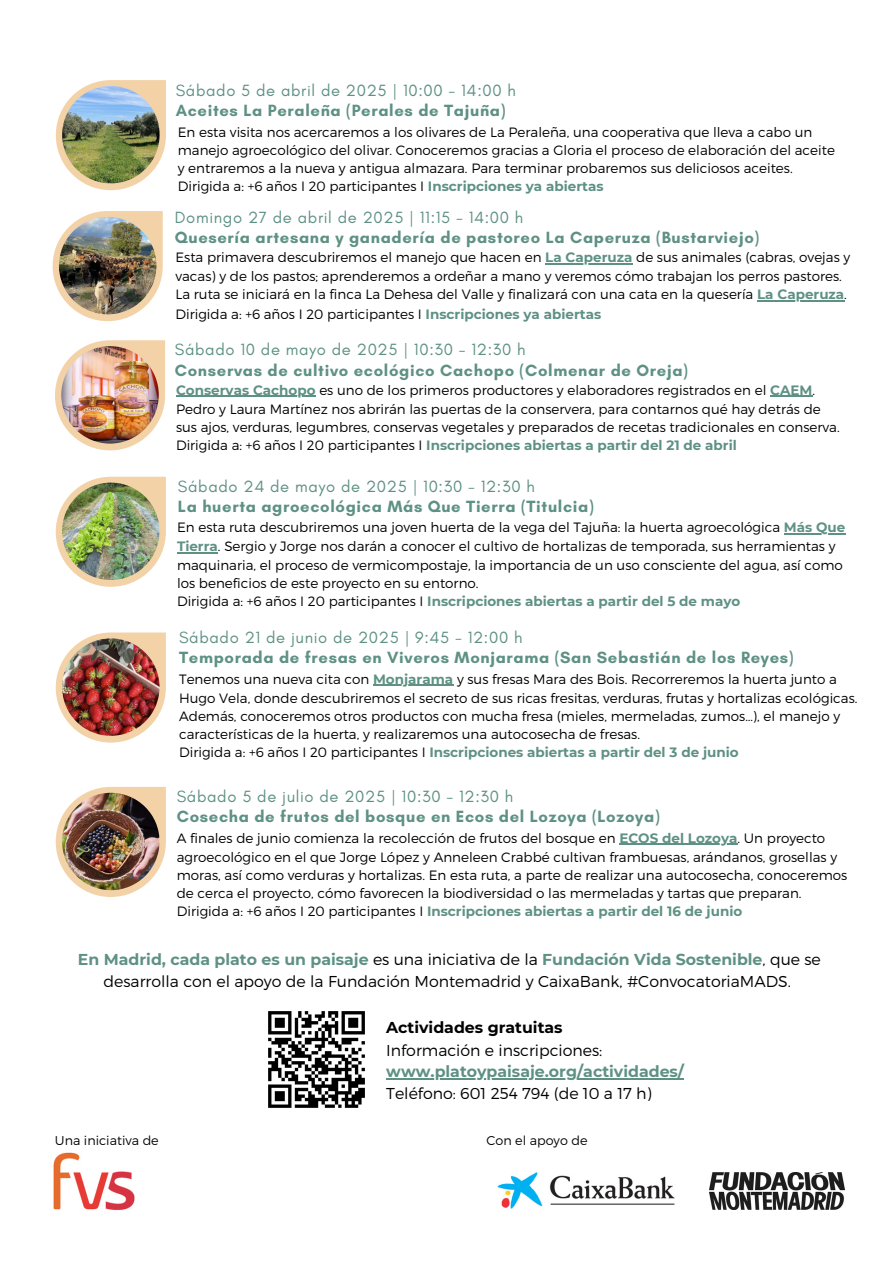
<style>
.page{position:relative;width:894px;height:1264px;background:#fff}
.page>*{position:absolute;margin:0;border:0;box-sizing:border-box;transform-origin:0 0}
.t1{font:700 16.5px/20.2px "Glacial Indifference";letter-spacing:.04em;color:#5e9184}
.t2{font:300 15.75px/22.4px "Montserrat";color:#000;text-align:center}
.t3{font:700 15.75px/22.5px "Montserrat";color:#5e9184}
.t4{font:300 13.5px/18px "Montserrat";color:#000}
.t5{font:700 13.5px "Montserrat";color:#5e9184}
.t6{font:300 12.75px "Montserrat";color:#040404}
.s1{font-weight:400}
.s2{font-weight:700;color:#5e9184}
.s3{font-weight:300;color:#000}
.s4{font-weight:700}
</style>
<div class="page">
<svg style="left:55px;top:340px;width:110px;height:110px"></svg>
<img style="left:61px;top:346px;width:98px;height:97px">
<img style="left:53px;top:1152px;width:82px;height:58px">
<svg style="left:56px;top:476px;width:110px;height:111px"></svg>
<img style="left:62px;top:482px;width:97px;height:98px">
<svg style="left:56px;top:632px;width:110px;height:110px"></svg>
<img style="left:62px;top:638px;width:97px;height:97px">
<svg style="left:56px;top:787px;width:110px;height:110px"></svg>
<img style="left:62px;top:792px;width:97px;height:98px">
<svg style="left:268px;top:1011px;width:97px;height:97px"></svg>
<svg style="left:56px;top:80px;width:110px;height:110px"></svg>
<img style="left:62px;top:86px;width:97px;height:97px">
<img style="left:497px;top:1172px;width:178px;height:37px">
<img style="left:709px;top:1172px;width:135px;height:37px">
<hr style="left:176px;top:396px;width:139px;height:1px;background:#5e9184">
<hr style="left:770px;top:396px;width:42px;height:1px;background:#5e9184">
<hr style="left:783px;top:533px;width:62px;height:1px;background:#5e9184">
<hr style="left:177px;top:552px;width:41px;height:1px;background:#5e9184">
<hr style="left:373px;top:684px;width:80px;height:1px;background:#5e9184">
<hr style="left:619px;top:843px;width:118px;height:1px;background:#5e9184">
<hr style="left:386px;top:1078px;width:298px;height:1px;background:#5e9184">
<svg style="left:53px;top:211px;width:110px;height:110px"></svg>
<img style="left:59px;top:217px;width:97px;height:97px">
<hr style="left:545px;top:263px;width:87px;height:1px;background:#5e9184">
<hr style="left:756px;top:300px;width:88px;height:2px;background:#5e9184">
<p class="t1" style="left:176px;top:80px;width:341px"><span class="s1">Sábado 5 de abril de 2025 | 10:00 - 14:00 h<br></span>Aceites La Peraleña (Perales de Tajuña)</p>
<h1 class="t4" style="left:178px;top:122px;width:658px">En esta visita nos acercaremos a los olivares de La Peraleña, una cooperativa que lleva a cabo un manejo agroecológico del olivar. Conoceremos gracias a Gloria el proceso de elaboración del aceite y entraremos a la nueva y antigua almazara. Para terminar probaremos sus deliciosos aceites.</h1>
<p class="t4" style="left:178px;top:176px;width:427px">Dirigida a: +6 años I 20 participantes I <span class="s2">Inscripciones ya abiertas</span></p>
<p class="t1" style="left:175px;top:207px;width:585px"><span class="s1">Domingo 27 de abril de 2025 | 11:15 - 14:00 h<br></span>Quesería artesana y ganadería de pastoreo La Caperuza (Bustarviejo)</p>
<p class="t4" style="left:175px;top:248px;width:676px">Esta primavera descubriremos el manejo que hacen en <span class="s2">La Caperuza</span> de sus animales (cabras, ovejas y</p>
<p class="t4" style="left:175px;top:267px;width:672px">vacas) y de los pastos; aprenderemos a ordeñar a mano y veremos cómo trabajan los perros pastores.<br>La ruta se iniciará en la finca La Dehesa del Valle y finalizará con una cata en la quesería <span class="s2">La Caperuza</span>.</p>
<p class="t4" style="left:175px;top:304px;width:427px">Dirigida a: +6 años I 20 participantes I <span class="s2">Inscripciones ya abiertas</span></p>
<p class="t1" style="left:175px;top:339px;width:514px"><span class="s1">Sábado 10 de mayo de 2025 | 10:30 - 12:30 h<br></span>Conservas de cultivo ecológico Cachopo (Colmenar de Oreja)</p>
<p class="t4" style="left:176px;top:380px;width:665px;line-height:18.6px"><span class="s2">Conservas Cachopo</span> es uno de los primeros productores y elaboradores registrados en el <span class="s2">CAEM</span>.<br>Pedro y Laura Martínez nos abrirán las puertas de la conservera, para contarnos qué hay detrás de sus ajos, verduras, legumbres, conservas vegetales y preparados de recetas tradicionales en conserva.</p>
<p class="t5" style="left:176px;top:437px;width:562px"><span class="s3">Dirigida a: +6 años I 20 participantes I</span> Inscripciones abiertas a partir del 21 de abril</p>
<h1 class="t1" style="left:178px;top:476px;width:417px"><span class="s1">Sábado 24 de mayo de 2025 | 10:30 - 12:30 h<br></span>La huerta agroecológica Más Que Tierra (Titulcia)</h1>
<p class="t4" style="left:177px;top:517px;width:669px">En esta ruta descubriremos una joven huerta de la vega del Tajuña: la huerta agroecológica <span class="s2">Más Que</span></p>
<p class="t4" style="left:177px;top:536px;width:667px"><span class="s2">Tierra</span>. Sergio y Jorge nos darán a conocer el cultivo de hortalizas de temporada, sus herramientas y maquinaria, el proceso de vermicompostaje, la importancia de un uso consciente del agua, así como los beneficios de este proyecto en su entorno.<br>Dirigida a: +6 años I 20 participantes I <span class="s2">Inscripciones abiertas a partir del 5 de mayo</span></p>
<h1 class="t1" style="left:179px;top:627px;width:616px"><span class="s1">Sábado 21 de junio de 2025 | 9:45 - 12:00 h<br></span>Temporada de fresas en Viveros Monjarama (San Sebastián de los Reyes)</h1>
<p class="t4" style="left:179px;top:669px;width:659px">Tenemos una nueva cita con <span class="s2">Monjarama</span> y sus fresas Mara des Bois. Recorreremos la huerta junto a</p>
<p class="t4" style="left:179px;top:688px;width:679px">Hugo Vela, donde descubriremos el secreto de sus ricas fresitas, verduras, frutas y hortalizas ecológicas.<br>Además, conoceremos otros productos con mucha fresa (mieles, mermeladas, zumos…), el manejo y características de la huerta, y realizaremos una autocosecha de fresas.<br>Dirigida a: +6 años I 20 participantes I <span class="s2">Inscripciones abiertas a partir del 3 de junio</span></p>
<p class="t1" style="left:177px;top:786px;width:484px"><span class="s1">Sábado 5 de julio de 2025 | 10:30 - 12:30 h<br></span>Cosecha de frutos del bosque en Ecos del Lozoya (Lozoya)</p>
<p class="t4" style="left:177px;top:828px;width:649px">A finales de junio comienza la recolección de frutos del bosque en <span class="s2">ECOS del Lozoya</span>. Un proyecto</p>
<p class="t4" style="left:177px;top:847px;width:671px">agroecológico en el que Jorge López y Anneleen Crabbé cultivan frambuesas, arándanos, grosellas y moras, así como verduras y hortalizas. En esta ruta, a parte de realizar una autocosecha, conoceremos de cerca el proyecto, cómo favorecen la biodiversidad o las mermeladas y tartas que preparan.<br>Dirigida a: +6 años I 20 participantes I <span class="s2">Inscripciones abiertas a partir del 16 de junio</span></p>
<h1 class="t2" style="left:78px;top:947px;width:744px"><span class="s2">En Madrid, cada plato es un paisaje</span> es una iniciativa de la <span class="s2">Fundación Vida Sostenible</span>, que se desarrolla con el apoyo de la Fundación Montemadrid y CaixaBank, #ConvocatoriaMADS.</h1>
<p class="t6" style="left:55px;top:1131px;width:105px">Una iniciativa de</p>
<p class="t2" style="left:386px;top:1015px;width:217px;text-align:left"><span class="s4">Actividades gratuitas<br></span>Información e inscripciones:</p>
<h1 class="t3" style="left:386px;top:1060px;width:299px">www.platoypaisaje.org/actividades/<br><span class="s3">Teléfono: 601 254 794 (de 10 a 17 h)</span></h1>
<h1 class="t6" style="left:486px;top:1131px;width:102px">Con el apoyo de</h1>
</div>
